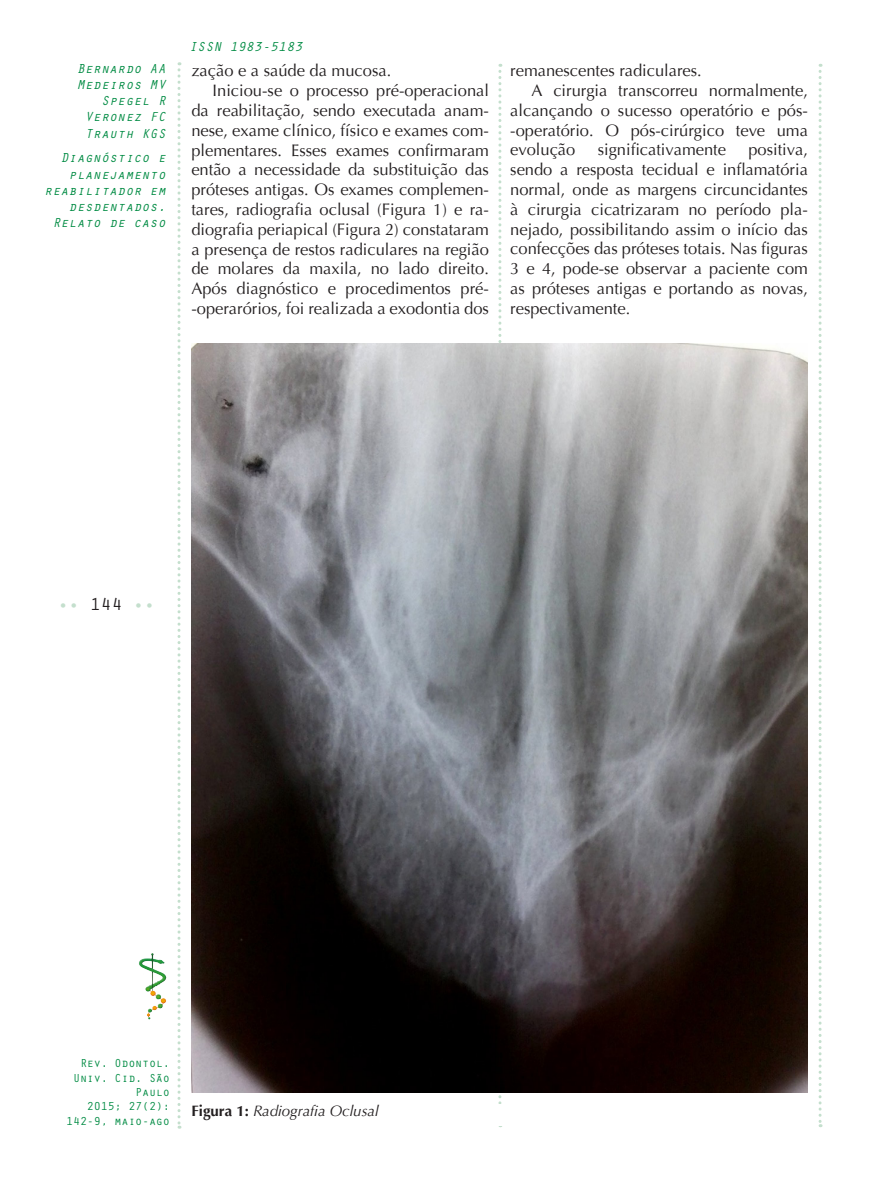
<style>
.page{position:relative;width:893px;height:1191px;background:#fff}
.page>*{position:absolute;margin:0;border:0;box-sizing:border-box;transform-origin:0 0}
.t1{font:18px "Orator Std";color:#c4dfcd}
.texto-miolo{font:16.5px/19.8px "Optima";color:#231f20;text-align:justify}
.legenda{font:italic 15px "Optima";color:#231f20}
.t2{font:italic 13.5px/16.2px "Orator Std";color:#008b43;text-align:right}
.t3{font:12px/14.4px "Orator Std";letter-spacing:-.025em;color:#008b43;text-align:right}
.s1{color:#231f20}
.s2{font-weight:700;font-style:normal}
</style>
<div class="page">
<svg style="left:178px;top:62px;width:3px;height:1066px"></svg>
<svg style="left:498px;top:64px;width:3px;height:1063px"></svg>
<svg style="left:819px;top:64px;width:3px;height:1063px"></svg>
<img style="left:139px;top:953px;width:27px;height:66px">
<div style="left:191px;top:1104px;width:322px;height:22px;background:#fff"></div>
<img style="left:191px;top:343px;width:617px;height:749px">
<p class="t2" style="left:77px;top:60px;width:91px">Bernardo AA<br>Medeiros MV<br>Spegel R<br>Veronez FC<br>Trauth KGS</p>
<p class="t2" style="left:44px;top:149px;width:123px">Diagnóstico e planejamento reabilitador em desdentados.<br>Relato de caso</p>
<p class="t2" style="left:189px;top:38px;width:115px">ISSN 1983-5183</p>
<p class="texto-miolo" style="left:191px;top:61px;width:201px">zação e a saúde da mucosa.</p>
<p class="texto-miolo" style="left:191px;top:81px;width:299px;text-indent:21px">Iniciou-se o processo pré-operacional da reabilitação, sendo executada anam&shy;nese, exame clínico, físico e exames com&shy;plementares. Esses exames confirmaram então a necessidade da substituição das próteses antigas. Os exames complemen&shy;tares, radiografia oclusal (Figura 1) e ra&shy;diografia periapical (Figura 2) constataram a presença de restos radiculares na região de molares da maxila, no lado direito.<br>Após diagnóstico e procedimentos pré--operarórios, foi realizada a exodontia dos</p>
<p class="texto-miolo" style="left:510px;top:61px;width:193px">remanescentes radiculares.</p>
<p class="texto-miolo" style="left:510px;top:81px;width:299px;text-indent:21px">A cirurgia transcorreu normalmente, alcançando o sucesso operatório e pós--operatório. O pós-cirúrgico teve uma evolução</p>
<p class="texto-miolo" style="left:598px;top:140px;width:130px">significativamente</p>
<p class="texto-miolo" style="left:510px;top:140px;width:299px;text-indent:238px">positiva, sendo a resposta tecidual e inflamatória normal, onde as margens circuncidantes à cirurgia cicatrizaram no período pla&shy;nejado, possibilitando assim o início das confecções das próteses totais. Nas figuras 3 e 4, pode-se observar a paciente com as próteses antigas e portando as novas, respectivamente.</p>
<p class="t1" style="left:58px;top:591px;width:99px">•• <span class="s1">144</span> ••</p>
<p class="t3" style="left:66px;top:1055px;width:105px">Rev. Odontol.<br>Univ. Cid. São<br>Paulo<br>2015; 27(2):<br>142-9, maio-ago</p>
<p class="legenda" style="left:191px;top:1102px;width:189px"><span class="s2">Figura 1:</span> Radiografia Oclusal</p>
</div>
